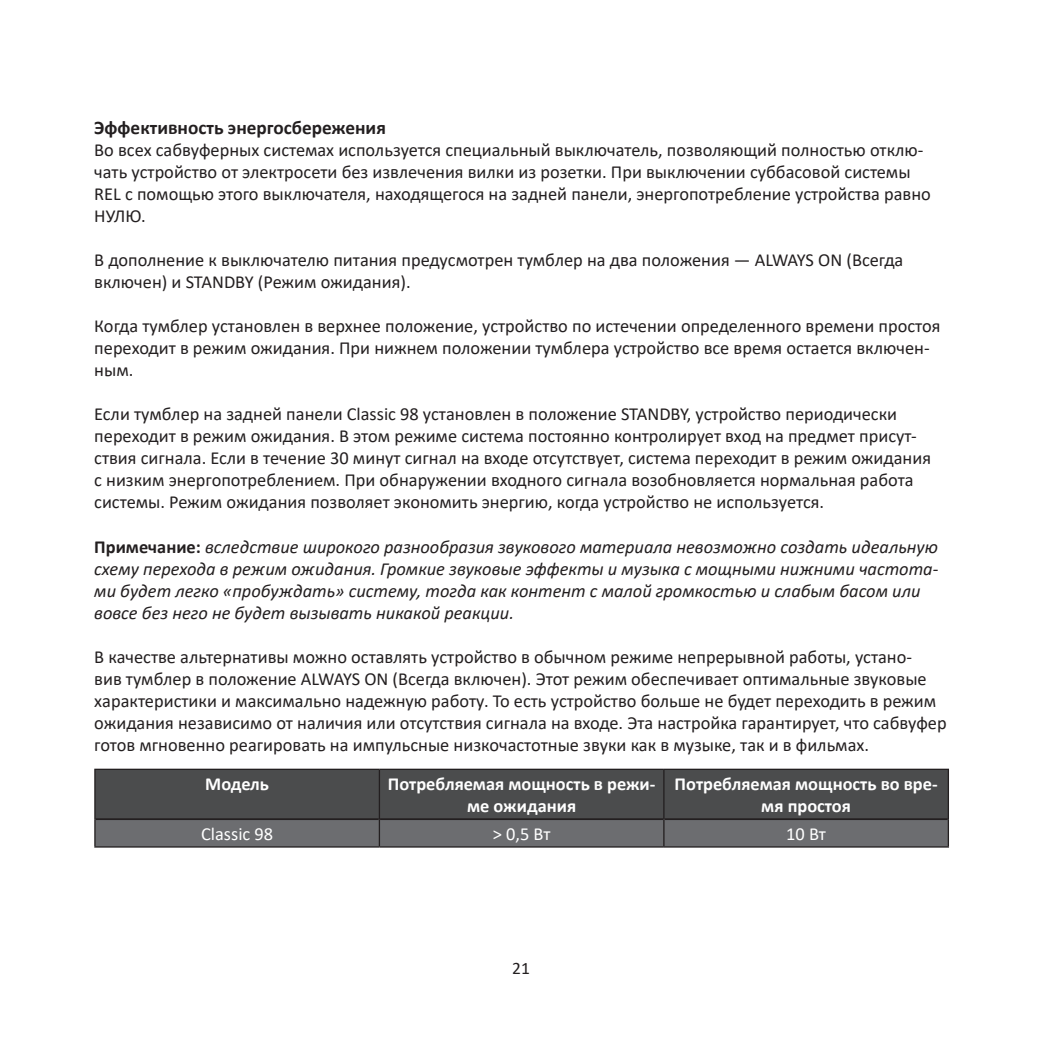
<style>
.page{position:relative;width:1042px;height:1042px;background:#fff}
.page>*{position:absolute;margin:0;border:0;box-sizing:border-box;transform-origin:0 0}
.t1{font:700 19.25px "Calibri";color:#231f20}
.t2{font:18.38px/22.1px "Calibri";color:#231f20}
.t3{font:italic 18.38px/22.1px "Calibri";color:#231f20}
.t4{font:700 18.38px/22.1px "Calibri";color:#fff;text-align:center}
.t5{font:18.38px "Calibri";color:#fff}
.t6{font:17.5px "Calibri";color:#231f20}
.s1{font-weight:700;font-style:normal}
</style>
<div class="page">
<hr style="left:94px;top:768px;width:285px;height:2px;background:#231f20">
<hr style="left:94px;top:770px;width:2px;height:49px;background:#231f20">
<hr style="left:379px;top:768px;width:285px;height:2px;background:#231f20">
<hr style="left:664px;top:768px;width:285px;height:2px;background:#231f20">
<hr style="left:947px;top:770px;width:2px;height:49px;background:#231f20">
<hr style="left:94px;top:819px;width:2px;height:27px;background:#231f20">
<svg style="left:95px;top:769px;width:853px;height:77px;background:#545557"></svg>
<hr style="left:947px;top:819px;width:2px;height:27px;background:#231f20">
<hr style="left:94px;top:846px;width:285px;height:1px;background:#231f20">
<hr style="left:379px;top:846px;width:285px;height:1px;background:#231f20">
<hr style="left:664px;top:846px;width:285px;height:1px;background:#231f20">
<p class="t1" style="left:94px;top:113px;width:293px">Эффективность энергосбережения</p>
<p class="t2" style="left:94px;top:138px;width:838px">Во всех сабвуферных системах используется специальный выключатель, позволяющий полностью отклю&shy;чать устройство от электросети без извлечения вилки из розетки. При выключении суббасовой системы REL с помощью этого выключателя, находящегося на задней панели, энергопотребление устройства равно НУЛЮ.</p>
<p class="t2" style="left:94px;top:248px;width:810px">В дополнение к выключателю питания предусмотрен тумблер на два положения — ALWAYS ON (Всегда включен) и STANDBY (Режим ожидания).</p>
<p class="t2" style="left:94px;top:314px;width:848px">Когда тумблер установлен в верхнее положение, устройство по истечении определенного времени простоя переходит в режим ожидания. При нижнем положении тумблера устройство все время остается включен&shy;ным.</p>
<p class="t2" style="left:94px;top:403px;width:838px">Если тумблер на задней панели Classic 98 установлен в положение STANDBY, устройство периодически переходит в режим ожидания. В этом режиме система постоянно контролирует вход на предмет присут&shy;ствия сигнала. Если в течение 30 минут сигнал на входе отсутствует, система переходит в режим ожидания с низким энергопотреблением. При обнаружении входного сигнала возобновляется нормальная работа системы. Режим ожидания позволяет экономить энергию, когда устройство не используется.</p>
<p class="t3" style="left:94px;top:535px;width:845px"><span class="s1">Примечание:</span> вследствие широкого разнообразия звукового материала невозможно создать идеальную схему перехода в режим ожидания. Громкие звуковые эффекты и музыка с мощными нижними частота&shy;ми будет легко «пробуждать» систему, тогда как контент с малой громкостью и слабым басом или вовсе без него не будет вызывать никакой реакции.</p>
<p class="t2" style="left:94px;top:645px;width:854px">В качестве альтернативы можно оставлять устройство в обычном режиме непрерывной работы, устано-<br>вив тумблер в положение ALWAYS ON (Всегда включен). Этот режим обеспечивает оптимальные звуковые характеристики и максимально надежную работу. То есть устройство больше не будет переходить в режим ожидания независимо от наличия или отсутствия сигнала на входе. Эта настройка гарантирует, что сабвуфер готов мгновенно реагировать на импульсные низкочастотные звуки как в музыке, так и в фильмах.</p>
<p class="t4" style="left:205px;top:773px;width:65px">Модель</p>
<p class="t4" style="left:388px;top:773px;width:269px">Потребляемая мощность в режи&shy;ме ожидания</p>
<p class="t4" style="left:674px;top:773px;width:264px">Потребляемая мощность во вре&shy;мя простоя</p>
<p class="t5" style="left:201px;top:821px;width:73px">Classic 98</p>
<p class="t5" style="left:493px;top:821px;width:59px">&gt; 0,5 Вт</p>
<p class="t5" style="left:786px;top:821px;width:41px">10 Вт</p>
<p class="t6" style="left:512px;top:956px;width:19px">21</p>
</div>
